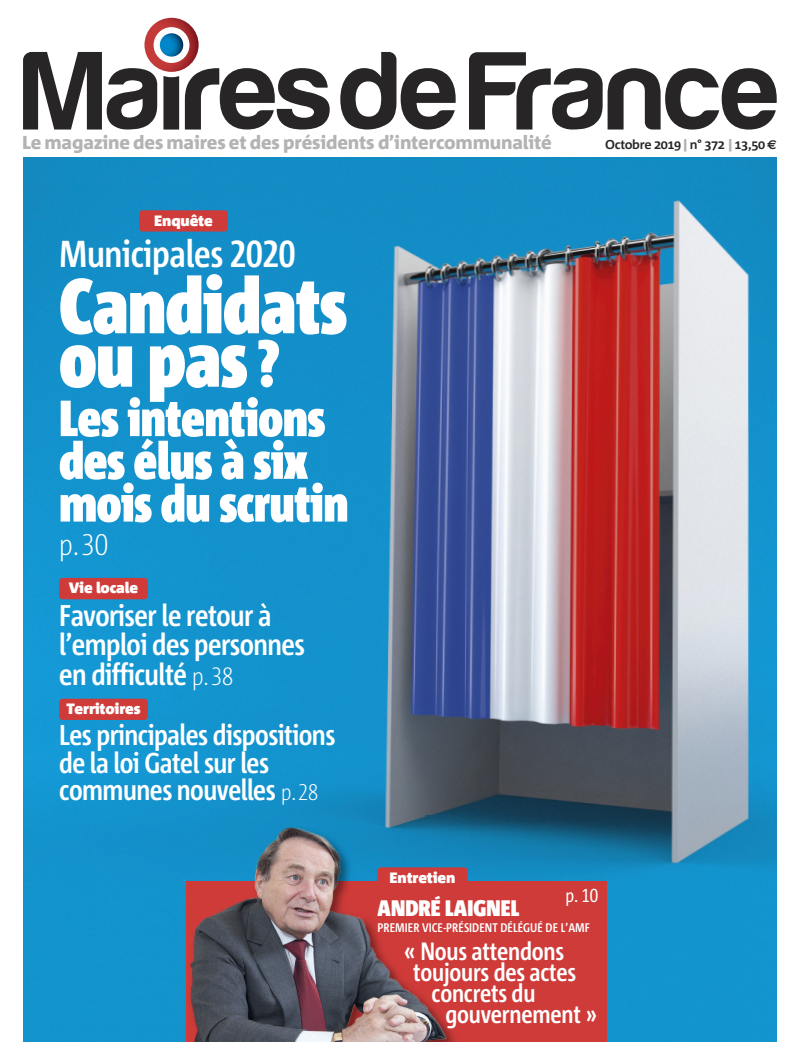
<style>
.page{position:relative;width:798px;height:1063px;background:#fff}
.page>*{position:absolute;margin:0;border:0;box-sizing:border-box;transform-origin:0 0}
.t1{font:900 77.12px "Corpid C1 Cd";letter-spacing:-.01em;color:#fff}
.t2{font:900 50.88px/42.8px "Corpid C1 Cd";letter-spacing:-.01em;color:#fff}
.t3{font:700 37.5px "Corpid C1 Cd";letter-spacing:-.01em;color:#fff}
.t4{font:700 30px/29.4px "Corpid C1 Cd";letter-spacing:-.02em;color:#fff}
.t5{font:300 29.75px "Corpid C1 Cd";color:#fff}
.t6{font:700 28.75px/27.5px "Corpid C1 Cd";letter-spacing:-.02em;color:#fff}
.t7{font:700 25px "Corpid C1 Cd";letter-spacing:-.01em;color:#fff}
.t8{font:900 22.5px "Corpid C1 Cd";letter-spacing:.005em;color:#fff}
.t9{font:800 18.75px "Corpid C1";letter-spacing:-.01em;color:#b3b3b3}
.t10{font:18.75px "Corpid C1 Cd";color:#fff}
.t11{font:900 15px "Corpid C1";letter-spacing:-.01em;color:#fff}
.t12{font:700 12.88px "Corpid C1";letter-spacing:-.03em;color:#272526}
.t13{font:700 12.5px "Corpid C1 Cd";letter-spacing:.005em;color:#fff}
.s1{font-family:"Corpid C1 Cd";font-weight:900;color:#b3b3b3}
.s2{font-family:"Euro Sans"}
.s3{font-size:61.62px}
.s4{font-weight:300;font-size:25px}
.s5{font-weight:300;font-size:22.62px}
</style>
<div class="page">
<img style="left:23px;top:158px;width:753px;height:884px">
<svg style="left:23px;top:52px;width:134px;height:78px"></svg>
<svg style="left:185px;top:68px;width:144px;height:62px"></svg>
<svg style="left:340px;top:52px;width:115px;height:78px"></svg>
<svg style="left:469px;top:52px;width:307px;height:78px"></svg>
<svg style="left:163px;top:76px;width:16px;height:54px"></svg>
<svg style="left:144px;top:18px;width:54px;height:54px"></svg>
<div style="left:153px;top:27px;width:36px;height:36px;background:#fefefe;border-radius:50%"></div>
<svg style="left:160px;top:33px;width:23px;height:24px"></svg>
<div style="left:59px;top:578px;width:89px;height:21px;background:#ce3b39;border-radius:4px"></div>
<div style="left:186px;top:881px;width:421px;height:161px;background:#ce3b39"></div>
<img style="left:183px;top:815px;width:284px;height:227px">
<img style="left:189px;top:821px;width:262px;height:221px">
<div style="left:59px;top:699px;width:89px;height:21px;background:#ce3b39;border-radius:4px"></div>
<div style="left:139px;top:210px;width:89px;height:22px;background:#ce3b39;border-radius:4px"></div>
<p class="t9" style="left:22px;top:135px;width:531px">Le magazine des maires et des présidents d’intercommunalité</p>
<p class="t12" style="left:605px;top:140px;width:173px">Octobre 2019<span class="s1">|</span>n° 372 <span class="s1">|</span>13,50 <span class="s2">€</span></p>
<p class="t11" style="left:154px;top:214px;width:60px">Enquête</p>
<h3 class="t3" style="left:59px;top:238px;width:238px">Municipales 2020</h3>
<h1 class="t1" style="left:59px;top:275px;width:289px">Candidats</h1>
<h1 class="t1" style="left:59px;top:329px;width:222px">ou pas<span class="s3">?</span></h1>
<h2 class="t2" style="left:59px;top:401px;width:291px">Les intentions des élus à six mois du scrutin</h2>
<p class="t5" style="left:59px;top:533px;width:50px">p.30</p>
<p class="t11" style="left:69px;top:582px;width:71px">Vie locale</p>
<p class="t4" style="left:59px;top:603px;width:247px">Favoriser le retour à l’emploi des personnes en difficulté <span class="s4">p.38</span></p>
<p class="t11" style="left:66px;top:703px;width:76px">Territoires</p>
<p class="t6" style="left:59px;top:724px;width:277px">Les principales dispositions de la loi Gatel sur les communes nouvelles <span class="s5">p.28</span></p>
<p class="t11" style="left:389px;top:872px;width:67px">Entretien</p>
<p class="t10" style="left:565px;top:888px;width:34px">p. 10</p>
<p class="t8" style="left:377px;top:900px;width:143px">ANDRÉ LAIGNEL</p>
<p class="t13" style="left:377px;top:923px;width:214px">PREMIER VICE-PRÉSIDENT DÉLÉGUÉ DE L’AMF</p>
<p class="t7" style="left:404px;top:942px;width:161px">« Nous attendons</p>
<p class="t7" style="left:413px;top:963px;width:164px">toujours des actes</p>
<p class="t7" style="left:431px;top:984px;width:105px">concrets du</p>
<p class="t7" style="left:445px;top:1005px;width:153px">gouvernement »</p>
</div>
